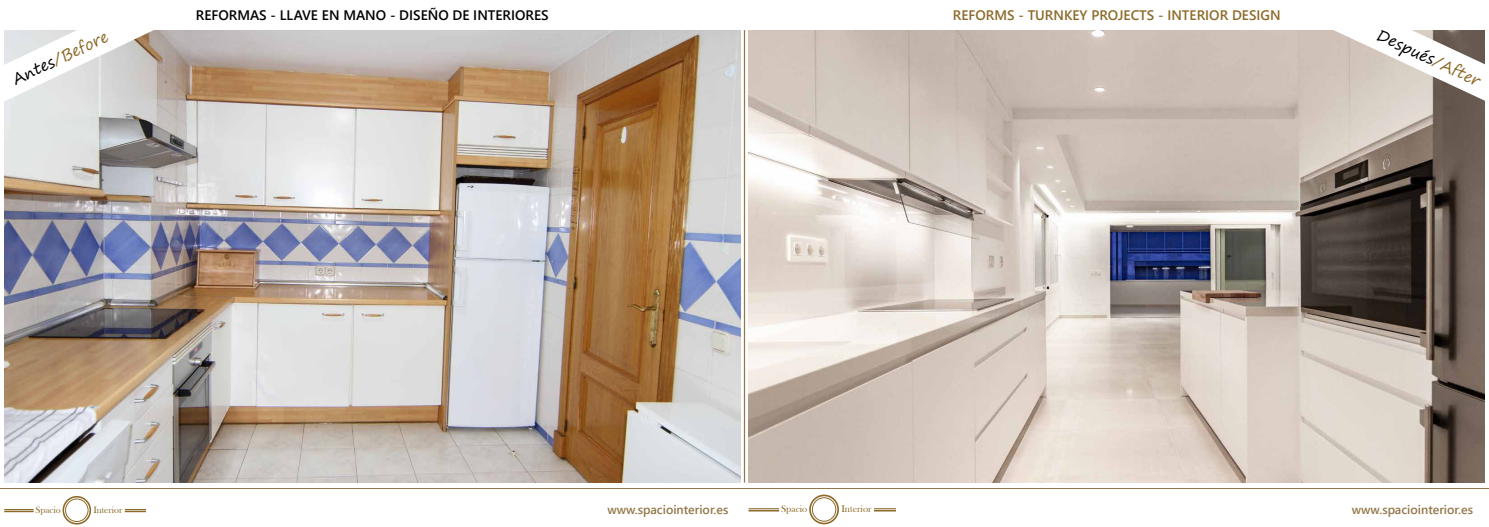
<style>
.page{position:relative;width:1489px;height:527px;background:#fff}
.page>*{position:absolute;margin:0;border:0;box-sizing:border-box;transform-origin:0 0}
.t1{font:15.62px "Segoe Print";color:#000}
.t2{font:15.62px "Segoe Print";color:#8c6a29}
.t3{font:600 13.75px "Segoe UI";color:#000}
.t4{font:600 13.75px "Segoe UI";color:#8c6a29}
.t5{font:600 12.38px "Segoe UI";color:#94784a}
.t6{font:9.94px "Bask Old Face";color:#8c6b29}
.t7{font:9.5px "Bask Old Face";color:#8c6b29}
.s1{color:#000}
.s2{color:#8c6a29}
</style>
<div class="page">
<div style="left:62px;top:495px;width:29px;height:29px;border:2px solid #8c6b29;border-radius:50%"></div>
<div style="left:65px;top:498px;width:23px;height:23px;border:1px solid #8c6b29;border-radius:50%"></div>
<hr style="left:4px;top:510px;width:30px;height:1px;background:#8c6b29">
<hr style="left:4px;top:508px;width:30px;height:1px;background:#8c6b29">
<svg style="left:125px;top:509px;width:20px;height:2px"></svg>
<div style="left:809px;top:494px;width:30px;height:30px;border:2px solid #8c6b29;border-radius:50%"></div>
<div style="left:812px;top:497px;width:24px;height:24px;border:1px solid #8c6b29;border-radius:50%"></div>
<hr style="left:749px;top:509px;width:30px;height:2px;background:#8c6b29">
<hr style="left:749px;top:508px;width:30px;height:1px;background:#8c6b29">
<hr style="left:874px;top:509px;width:21px;height:2px;background:#8c6b29">
<svg style="left:874px;top:508px;width:21px;height:1px"></svg>
<hr style="left:0;top:487px;width:1488px;height:1px;background:#94784a">
<img style="left:749px;top:30px;width:735px;height:452px">
<hr style="left:743px;top:30px;width:2px;height:452px;background:#94784a">
<img style="left:4px;top:30px;width:736px;height:452px">
<svg style="left:4px;top:30px;width:178px;height:73px"></svg>
<svg style="left:1306px;top:30px;width:179px;height:72px"></svg>
<p class="t3" style="left:196px;top:2px;width:354px">REFORMAS - LLAVE EN MANO - DISEÑO DE INTERIORES</p>
<p class="t4" style="left:952px;top:2px;width:329px">REFORMS - TURNKEY PROJECTS - INTERIOR DESIGN</p>
<p class="t2" style="left:7px;top:68px;width:106px;rotate:-26deg"><span class="s1">Antes</span>/Before</p>
<p class="t1" style="left:1383px;top:21px;width:113px;rotate:25deg">Después<span class="s2">/After</span></p>
<p class="t7" style="left:36px;top:504px;width:27px">Spacio</p>
<p class="t7" style="left:93px;top:504px;width:31px">Interior</p>
<p class="t5" style="left:607px;top:497px;width:123px">www.spaciointerior.es</p>
<p class="t6" style="left:781px;top:503px;width:28px">Spacio</p>
<p class="t6" style="left:841px;top:503px;width:32px">Interior</p>
<p class="t5" style="left:1351px;top:497px;width:123px">www.spaciointerior.es</p>
</div>
